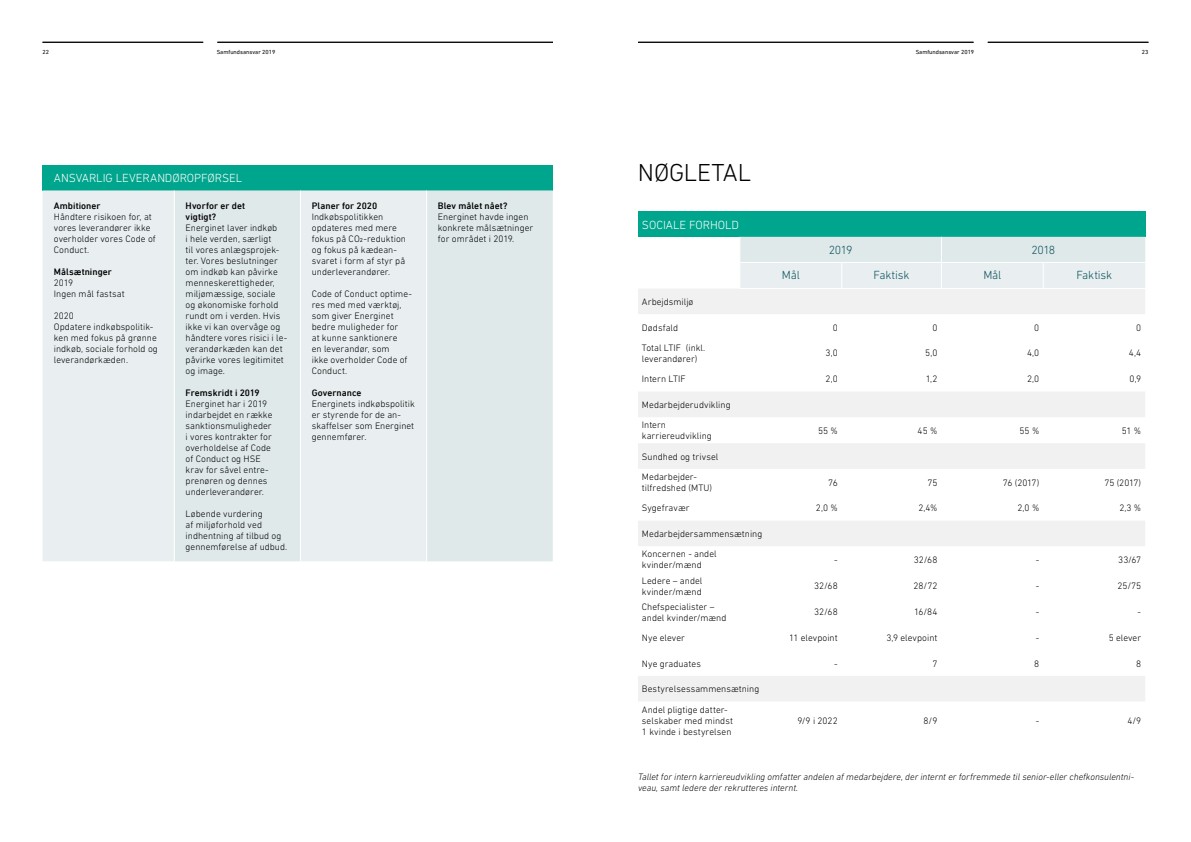
<style>
.page{position:relative;width:1191px;height:842px;background:#fff}
.page>*{position:absolute;margin:0;border:0;box-sizing:border-box;transform-origin:0 0}
.t1{font:300 25px "DIN Next LT Pro";letter-spacing:-.005em;color:#000}
.t2{font:300 12px "DIN Next LT Pro";letter-spacing:-.005em;color:#fff}
.t3{font:300 12px "DIN Next LT Pro";letter-spacing:-.015em;color:#0a515d}
.t4{font:300 9.5px/11px "DIN Next LT Pro";letter-spacing:.005em;color:#000}
.t5{font:italic 300 9.5px/11px "DIN Next LT Pro";color:#000}
.t6{font:500 9.5px/11px "DIN Next LT Pro";letter-spacing:.005em;color:#000}
.t7{font:6px "DIN Next LT Pro";color:#000}
</style>
<div class="page">
<hr style="left:987px;top:42px;width:161px;height:1px;background:#020203">
<hr style="left:43px;top:42px;width:160px;height:1px;background:#020203">
<hr style="left:638px;top:42px;width:335px;height:1px;background:#020203">
<hr style="left:217px;top:42px;width:336px;height:1px;background:#020203">
<div style="left:638px;top:211px;width:507px;height:26px;background:#00a58d"></div>
<svg style="left:638px;top:289px;width:507px;height:412px"></svg>
<svg style="left:740px;top:237px;width:405px;height:51px;background:#e5eced"></svg>
<div style="left:43px;top:165px;width:510px;height:25px;background:#00a58d"></div>
<div style="left:43px;top:190px;width:131px;height:371px;background:#e9eff0"></div>
<svg style="left:175px;top:190px;width:378px;height:371px;background:#e2eaeb"></svg>
<hr style="left:300px;top:190px;width:1px;height:371px;background:#fff">
<hr style="left:426px;top:190px;width:1px;height:371px;background:#fff">
<p class="t7" style="left:43px;top:49px;width:8px">22</p>
<p class="t7" style="left:217px;top:49px;width:60px">Samfundsansvar 2019</p>
<p class="t7" style="left:915px;top:49px;width:60px">Samfundsansvar 2019</p>
<p class="t7" style="left:1142px;top:49px;width:8px">23</p>
<p class="t2" style="left:54px;top:171px;width:190px">ANSVARLIG LEVERANDØROPFØRSEL</p>
<h1 class="t1" style="left:638px;top:158px;width:115px">NØGLETAL</h1>
<p class="t6" style="left:54px;top:200px;width:48px">Ambitioner</p>
<p class="t4" style="left:54px;top:211px;width:103px">Håndtere risikoen for, at vores leverandører ikke overholder vores Code of<br>Conduct.</p>
<p class="t6" style="left:54px;top:266px;width:60px">Målsætninger</p>
<p class="t4" style="left:54px;top:277px;width:72px">2019<br>Ingen mål fastsat</p>
<p class="t4" style="left:54px;top:310px;width:106px">2020<br>Opdatere indkøbspolitik&shy;ken med fokus på grønne indkøb, sociale forhold og leverandørkæden.</p>
<p class="t6" style="left:438px;top:200px;width:71px">Blev målet nået?</p>
<p class="t4" style="left:438px;top:211px;width:97px">Energinet havde ingen konkrete målsætninger for området i 2019.</p>
<p class="t6" style="left:312px;top:200px;width:67px">Planer for 2020</p>
<p class="t4" style="left:312px;top:211px;width:96px">Indkøbspolitikken opdateres med mere fokus på CO2-reduktion og fokus på kædean&shy;svaret i form af styr på underleverandører.</p>
<p class="t4" style="left:312px;top:288px;width:102px">Code of Conduct optime&shy;res med med værktøj, som giver Energinet bedre muligheder for<br>at kunne sanktionere<br>en leverandør, som<br>ikke overholder Code of<br>Conduct.</p>
<p class="t6" style="left:312px;top:387px;width:51px">Governance</p>
<p class="t4" style="left:312px;top:398px;width:105px">Energinets indkøbspolitik er styrende for de an&shy;skaffelser som Energinet gennemfører.</p>
<p class="t6" style="left:186px;top:200px;width:61px">Hvorfor er det vigtigt?</p>
<p class="t4" style="left:186px;top:222px;width:103px">Energinet laver indkøb<br>i hele verden, særligt<br>til vores anlægsprojek&shy;ter. Vores beslutninger om indkøb kan påvirke menneskerettigheder, miljømæssige, sociale og økonomiske forhold rundt om i verden. Hvis ikke vi kan overvåge og håndtere vores risici i le&shy;verandørkæden kan det påvirke vores legitimitet og image.</p>
<p class="t6" style="left:186px;top:387px;width:76px">Fremskridt i 2019</p>
<p class="t4" style="left:186px;top:398px;width:88px">Energinet har i 2019 indarbejdet en række sanktionsmuligheder i vores kontrakter for overholdelse af Code of Conduct og HSE krav for såvel entre&shy;prenøren og dennes underleverandører.</p>
<p class="t4" style="left:186px;top:508px;width:103px">Løbende vurdering<br>af miljøforhold ved indhentning af tilbud og gennemførelse af udbud.</p>
<p class="t2" style="left:642px;top:218px;width:98px">SOCIALE FORHOLD</p>
<p class="t3" style="left:828px;top:243px;width:25px">2019</p>
<p class="t3" style="left:1031px;top:243px;width:25px">2018</p>
<p class="t3" style="left:782px;top:268px;width:19px">Mål</p>
<p class="t3" style="left:873px;top:268px;width:37px">Faktisk</p>
<p class="t3" style="left:983px;top:268px;width:19px">Mål</p>
<p class="t3" style="left:1076px;top:268px;width:37px">Faktisk</p>
<p class="t4" style="left:642px;top:296px;width:53px">Arbejdsmiljø</p>
<p class="t4" style="left:642px;top:322px;width:38px">Dødsfald</p>
<p class="t4" style="left:832px;top:322px;width:7px">0</p>
<p class="t4" style="left:932px;top:322px;width:7px">0</p>
<p class="t4" style="left:1034px;top:322px;width:7px">0</p>
<p class="t4" style="left:1136px;top:322px;width:7px">0</p>
<p class="t4" style="left:642px;top:342px;width:65px">Total LTIF (inkl. leverandører)</p>
<p class="t4" style="left:825px;top:348px;width:14px">3,0</p>
<p class="t4" style="left:925px;top:348px;width:14px">5,0</p>
<p class="t4" style="left:1027px;top:348px;width:14px">4,0</p>
<p class="t4" style="left:1129px;top:348px;width:14px">4,4</p>
<p class="t4" style="left:642px;top:373px;width:45px">Intern LTIF</p>
<p class="t4" style="left:825px;top:373px;width:14px">2,0</p>
<p class="t4" style="left:925px;top:373px;width:13px">1,2</p>
<p class="t4" style="left:1027px;top:373px;width:14px">2,0</p>
<p class="t4" style="left:1129px;top:373px;width:13px">0,9</p>
<p class="t4" style="left:642px;top:394px;width:90px;line-height:20.4px">Medarbejderudvikling<br>Intern</p>
<p class="t4" style="left:642px;top:430px;width:71px">karriereudvikling</p>
<p class="t4" style="left:818px;top:425px;width:21px">55 %</p>
<p class="t4" style="left:917px;top:425px;width:21px">45 %</p>
<p class="t4" style="left:1019px;top:425px;width:21px">55 %</p>
<p class="t4" style="left:1121px;top:425px;width:21px">51 %</p>
<p class="t4" style="left:642px;top:446px;width:78px;line-height:20.4px">Sundhed og trivsel<br>Medarbejder-</p>
<p class="t4" style="left:642px;top:482px;width:72px">tilfredshed (MTU)</p>
<p class="t4" style="left:828px;top:477px;width:11px">76</p>
<p class="t4" style="left:927px;top:477px;width:12px">75</p>
<p class="t4" style="left:1003px;top:477px;width:38px">76 (2017)</p>
<p class="t4" style="left:1104px;top:477px;width:38px">75 (2017)</p>
<p class="t4" style="left:642px;top:502px;width:49px">Sygefravær</p>
<p class="t4" style="left:816px;top:502px;width:23px">2,0 %</p>
<p class="t4" style="left:918px;top:502px;width:21px">2,4%</p>
<p class="t4" style="left:1017px;top:502px;width:23px">2,0 %</p>
<p class="t4" style="left:1119px;top:502px;width:23px">2,3 %</p>
<p class="t4" style="left:642px;top:523px;width:122px;line-height:20.4px">Medarbejdersammensætning<br>Koncernen - andel</p>
<p class="t4" style="left:642px;top:559px;width:61px">kvinder/mænd</p>
<p class="t4" style="left:834px;top:554px;width:5px">-</p>
<p class="t4" style="left:913px;top:554px;width:25px">32/68</p>
<p class="t4" style="left:1035px;top:554px;width:5px">-</p>
<p class="t4" style="left:1118px;top:554px;width:24px">33/67</p>
<p class="t4" style="left:642px;top:575px;width:62px">Ledere – andel kvinder/mænd</p>
<p class="t4" style="left:814px;top:580px;width:25px">32/68</p>
<p class="t4" style="left:913px;top:580px;width:25px">28/72</p>
<p class="t4" style="left:1035px;top:580px;width:5px">-</p>
<p class="t4" style="left:1117px;top:580px;width:25px">25/75</p>
<p class="t4" style="left:642px;top:601px;width:86px">Chefspecialister – andel kvinder/mænd</p>
<p class="t4" style="left:814px;top:606px;width:25px">32/68</p>
<p class="t4" style="left:914px;top:606px;width:25px">16/84</p>
<p class="t4" style="left:1035px;top:606px;width:5px">-</p>
<p class="t4" style="left:1137px;top:606px;width:5px">-</p>
<p class="t4" style="left:642px;top:632px;width:44px">Nye elever</p>
<p class="t4" style="left:789px;top:632px;width:50px">11 elevpoint</p>
<p class="t4" style="left:886px;top:632px;width:52px">3,9 elevpoint</p>
<p class="t4" style="left:1035px;top:632px;width:5px">-</p>
<p class="t4" style="left:1108px;top:632px;width:34px">5 elever</p>
<p class="t4" style="left:642px;top:658px;width:60px">Nye graduates</p>
<p class="t4" style="left:834px;top:658px;width:5px">-</p>
<p class="t4" style="left:932px;top:658px;width:7px">7</p>
<p class="t4" style="left:1034px;top:658px;width:7px">8</p>
<p class="t4" style="left:1136px;top:658px;width:7px">8</p>
<p class="t4" style="left:642px;top:679px;width:119px;line-height:20.4px">Bestyrelsessammensætning<br>Andel pligtige datter-</p>
<p class="t4" style="left:642px;top:715px;width:93px">selskaber med mindst<br>1 kvinde i bestyrelsen</p>
<p class="t4" style="left:797px;top:715px;width:42px">9/9 i 2022</p>
<p class="t4" style="left:923px;top:715px;width:15px">8/9</p>
<p class="t4" style="left:1035px;top:715px;width:5px">-</p>
<p class="t4" style="left:1127px;top:715px;width:15px">4/9</p>
<p class="t5" style="left:638px;top:771px;width:497px">Tallet for intern karriereudvikling omfatter andelen af medarbejdere, der internt er forfremmede til senior-eller chefkonsulentni&shy;veau, samt ledere der rekrutteres internt.</p>
</div>
